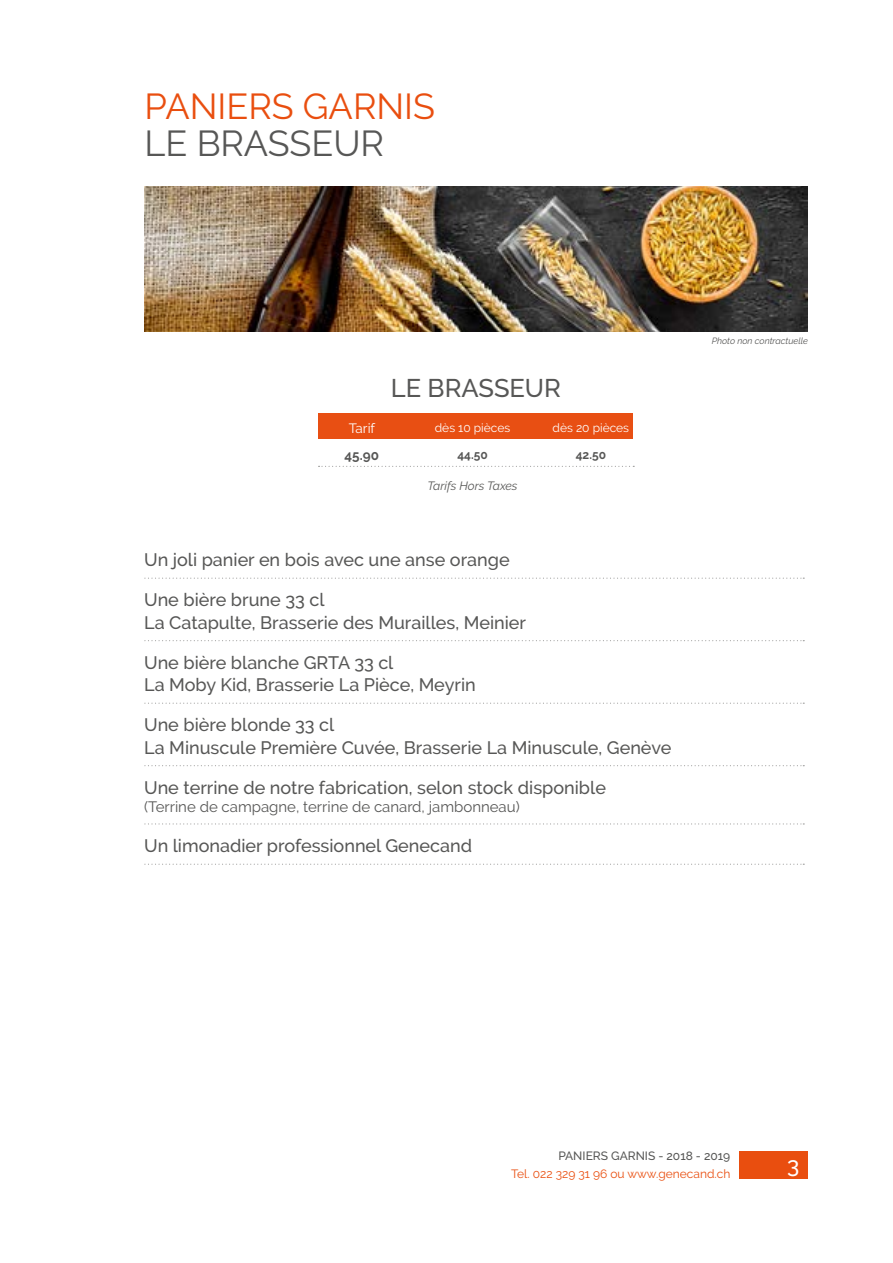
<style>
.page{position:relative;width:893px;height:1263px;background:#fff}
.page>*{position:absolute;margin:0;border:0;box-sizing:border-box;transform-origin:0 0}
.t1{font:36px "Raleway";color:#e94e0f}
.t2{font:36px "Raleway";color:#575756}
.t3{font:500 25.5px "Raleway";color:#575756}
.t4{font:500 22.5px "Raleway";color:#fff}
.t5{font:500 18px/22.2px "Raleway";color:#575756}
.t6{font:15px "Raleway";color:#575756}
.t7{font:13.5px "Raleway";color:#fff}
.t8{font:700 13.5px "Raleway";color:#575756}
.t9{font:12px "Raleway";color:#e94e0f}
.t10{font:500 12px "Raleway";color:#575756}
.t11{font:12px "Raleway";color:#fff}
.t12{font:italic 12px "Raleway";color:#575756}
.t13{font:700 12px "Raleway";color:#575756}
.t14{font:italic 9px "Raleway";color:#575756}
</style>
<div class="page">
<div style="left:740px;top:1151px;width:68px;height:28px;background:#e94e0f"></div>
<img style="left:145px;top:187px;width:663px;height:144px">
<svg style="left:144px;top:578px;width:660px;height:1px"></svg>
<svg style="left:144px;top:640px;width:660px;height:1px"></svg>
<svg style="left:144px;top:703px;width:660px;height:1px"></svg>
<svg style="left:144px;top:765px;width:660px;height:1px"></svg>
<svg style="left:144px;top:823px;width:660px;height:1px"></svg>
<svg style="left:144px;top:864px;width:660px;height:1px"></svg>
<div style="left:319px;top:414px;width:314px;height:25px;background:#e84f13"></div>
<svg style="left:319px;top:466px;width:315px;height:1px"></svg>
<h1 class="t1" style="left:145px;top:85px;width:292px">PANIERS GARNIS</h1>
<h1 class="t2" style="left:145px;top:123px;width:241px">LE BRASSEUR</h1>
<p class="t7" style="left:349px;top:421px;width:28px">Tarif</p>
<p class="t8" style="left:345px;top:448px;width:36px">45.90</p>
<h2 class="t3" style="left:391px;top:373px;width:172px">LE BRASSEUR</h2>
<p class="t11" style="left:435px;top:421px;width:77px">dès 10 pièces</p>
<p class="t13" style="left:457px;top:448px;width:32px">44.50</p>
<p class="t12" style="left:428px;top:478px;width:92px">Tarifs Hors Taxes</p>
<p class="t11" style="left:553px;top:421px;width:78px">dès 20 pièces</p>
<p class="t13" style="left:576px;top:448px;width:32px">42.50</p>
<p class="t5" style="left:144px;top:549px;width:367px">Un joli panier en bois avec une anse orange</p>
<p class="t5" style="left:144px;top:589px;width:383px">Une bière brune 33 cl<br>La Catapulte, Brasserie des Murailles, Meinier</p>
<p class="t5" style="left:144px;top:651px;width:333px">Une bière blanche GRTA 33 cl<br>La Moby Kid, Brasserie La Pièce, Meyrin</p>
<p class="t5" style="left:144px;top:714px;width:529px">Une bière blonde 33 cl<br>La Minuscule Première Cuvée, Brasserie La Minuscule, Genève</p>
<p class="t5" style="left:144px;top:776px;width:463px">Une terrine de notre fabrication, selon stock disponible</p>
<p class="t6" style="left:144px;top:798px;width:377px">(Terrine de campagne, terrine de canard, jambonneau)</p>
<p class="t5" style="left:144px;top:835px;width:329px">Un limonadier professionnel Genecand</p>
<p class="t14" style="left:712px;top:336px;width:98px">Photo non contractuelle</p>
<p class="t10" style="left:558px;top:1149px;width:173px">PANIERS GARNIS - 2018 - 2019</p>
<p class="t9" style="left:511px;top:1167px;width:221px">Tel. 022 329 31 96 ou www.genecand.ch</p>
<p class="t4" style="left:787px;top:1152px;width:14px">3</p>
</div>
